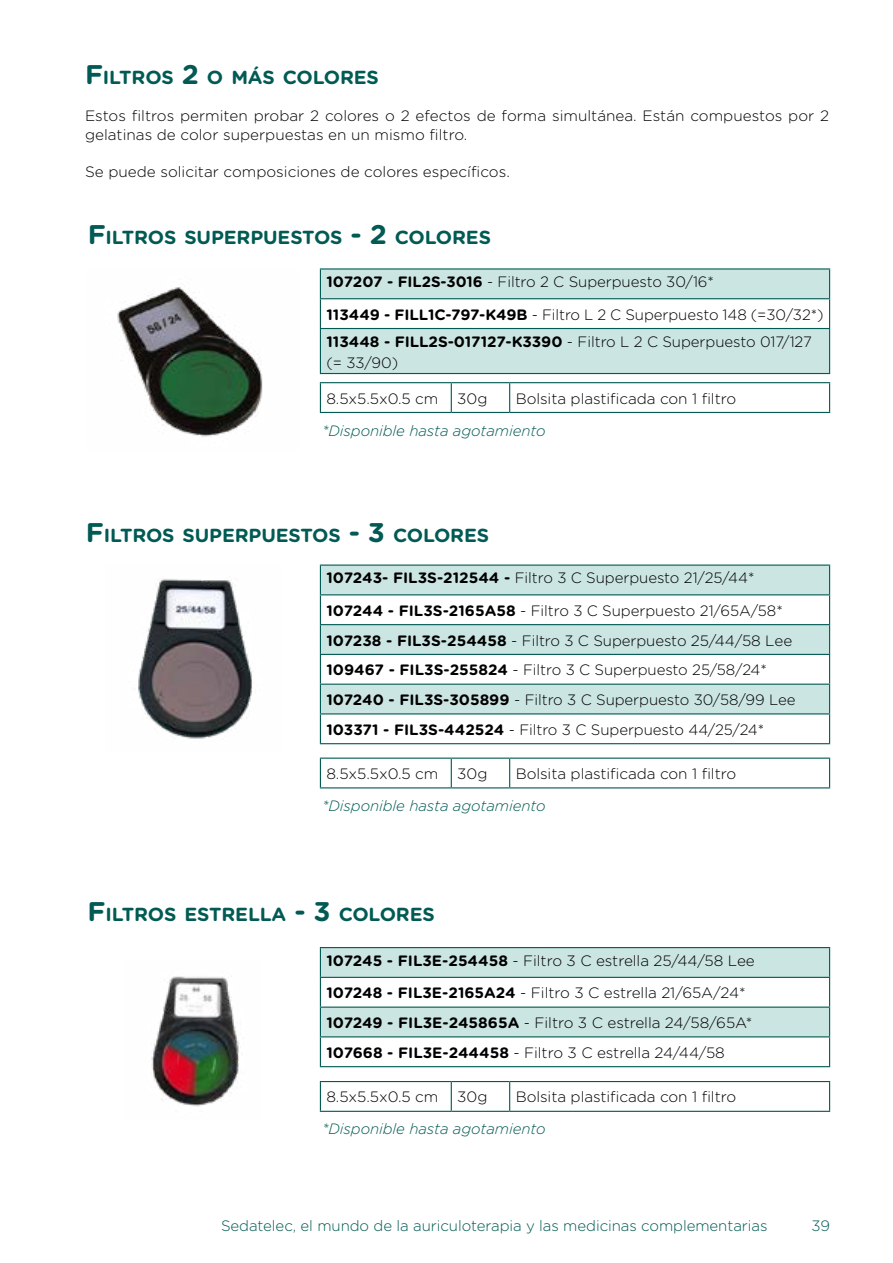
<style>
.page{position:relative;width:893px;height:1263px;background:#fff}
.page>*{position:absolute;margin:0;border:0;box-sizing:border-box;transform-origin:0 0}
.t1{font:700 18.9px "Gotham Rounded";letter-spacing:-.005em;color:#015a53}
.t2{font:300 15px/29.7px "Gotham Rounded";letter-spacing:-.005em;color:#000}
.t3{font:italic 300 15px "Gotham Rounded";letter-spacing:-.005em;color:#015a53}
.t4{font:300 15px "Gotham Rounded";letter-spacing:-.005em;color:#015a53}
.s1{font-size:27px}
.s2{font-weight:700}
</style>
<div class="page">
<svg style="left:320px;top:759px;width:510px;height:28px"></svg>
<hr style="left:320px;top:787px;width:131px;height:1px;background:#015a53">
<hr style="left:451px;top:787px;width:59px;height:1px;background:#015a53">
<hr style="left:510px;top:787px;width:320px;height:1px;background:#015a53">
<hr style="left:320px;top:757px;width:131px;height:2px;background:#015a53">
<hr style="left:451px;top:757px;width:59px;height:2px;background:#015a53">
<hr style="left:510px;top:757px;width:320px;height:2px;background:#015a53">
<svg style="left:320px;top:1082px;width:510px;height:29px"></svg>
<hr style="left:320px;top:1111px;width:131px;height:1px;background:#015a53">
<hr style="left:451px;top:1111px;width:59px;height:1px;background:#015a53">
<hr style="left:510px;top:1111px;width:320px;height:1px;background:#015a53">
<hr style="left:320px;top:1081px;width:131px;height:1px;background:#015a53">
<hr style="left:451px;top:1081px;width:59px;height:1px;background:#015a53">
<hr style="left:510px;top:1081px;width:320px;height:1px;background:#015a53">
<div style="left:321px;top:270px;width:508px;height:103px;background:#cbe5e2"></div>
<div style="left:320px;top:299px;width:510px;height:29px;background:#fff"></div>
<svg style="left:829px;top:270px;width:1px;height:58px"></svg>
<hr style="left:829px;top:329px;width:1px;height:44px;background:#015a53">
<hr style="left:320px;top:298px;width:510px;height:1px;background:#015a53">
<hr style="left:320px;top:328px;width:510px;height:1px;background:#015a53">
<hr style="left:320px;top:373px;width:510px;height:1px;background:#015a53">
<hr style="left:320px;top:268px;width:510px;height:2px;background:#015a53">
<svg style="left:320px;top:270px;width:1px;height:58px"></svg>
<hr style="left:320px;top:329px;width:1px;height:44px;background:#015a53">
<svg style="left:320px;top:383px;width:510px;height:29px"></svg>
<hr style="left:320px;top:412px;width:131px;height:1px;background:#015a53">
<hr style="left:451px;top:412px;width:59px;height:1px;background:#015a53">
<hr style="left:510px;top:412px;width:320px;height:1px;background:#015a53">
<hr style="left:320px;top:382px;width:131px;height:1px;background:#015a53">
<hr style="left:451px;top:382px;width:59px;height:1px;background:#015a53">
<hr style="left:510px;top:382px;width:320px;height:1px;background:#015a53">
<div style="left:321px;top:566px;width:508px;height:88px;background:#cbe5e2"></div>
<div style="left:320px;top:595px;width:510px;height:30px;background:#fff"></div>
<div style="left:321px;top:683px;width:508px;height:32px;background:#cbe5e2"></div>
<svg style="left:829px;top:566px;width:1px;height:177px"></svg>
<hr style="left:320px;top:594px;width:510px;height:1px;background:#015a53">
<hr style="left:320px;top:624px;width:510px;height:1px;background:#015a53">
<hr style="left:320px;top:654px;width:510px;height:1px;background:#015a53">
<hr style="left:320px;top:684px;width:510px;height:1px;background:#015a53">
<hr style="left:320px;top:713px;width:510px;height:1px;background:#015a53">
<hr style="left:320px;top:743px;width:510px;height:1px;background:#015a53">
<hr style="left:320px;top:564px;width:510px;height:2px;background:#015a53">
<svg style="left:320px;top:566px;width:1px;height:177px"></svg>
<div style="left:321px;top:948px;width:508px;height:88px;background:#cbe5e2"></div>
<div style="left:320px;top:977px;width:510px;height:30px;background:#fff"></div>
<svg style="left:829px;top:948px;width:1px;height:118px"></svg>
<hr style="left:320px;top:977px;width:510px;height:1px;background:#015a53">
<hr style="left:320px;top:1006px;width:510px;height:2px;background:#015a53">
<hr style="left:320px;top:1036px;width:510px;height:1px;background:#015a53">
<hr style="left:320px;top:1066px;width:510px;height:1px;background:#015a53">
<hr style="left:320px;top:947px;width:510px;height:1px;background:#015a53">
<svg style="left:320px;top:948px;width:1px;height:118px"></svg>
<img style="left:117px;top:287px;width:146px;height:150px">
<img style="left:138px;top:579px;width:114px;height:160px">
<img style="left:151px;top:976px;width:88px;height:131px">
<p class="t1" style="left:85px;top:64px;width:295px"><span class="s1">F</span>ILTROS <span class="s1">2</span> O MÁS COLORES</p>
<p class="t2" style="left:85px;top:105px;width:746px;line-height:19.5px">Estos filtros permiten probar 2 colores o 2 efectos de forma simultánea. Están compuestos por 2 gelatinas de color superpuestas en un mismo filtro.</p>
<p class="t2" style="left:85px;top:156px;width:426px">Se puede solicitar composiciones de colores específicos.</p>
<p class="t1" style="left:88px;top:224px;width:405px"><span class="s1">F</span>ILTROS SUPERPUESTOS <span class="s1">- 2</span> COLORES</p>
<p class="t2" style="left:326px;top:265px;width:499px;line-height:32.7px"><span class="s2">107207 - FIL2S-3016</span> - Filtro 2 C Superpuesto 30/16*<br><span class="s2">113449 - FILL1C-797-K49B</span> - Filtro L 2 C Superpuesto 148 (=30/32*)</p>
<p class="t2" style="left:326px;top:330px;width:487px;line-height:21px"><span class="s2">113448 - FILL2S-017127-K3390</span> - Filtro L 2 C Superpuesto 017/127 (= 33/90)</p>
<p class="t2" style="left:326px;top:383px;width:114px">8.5x5.5x0.5 cm</p>
<p class="t2" style="left:457px;top:383px;width:32px">30g</p>
<p class="t2" style="left:516px;top:383px;width:222px">Bolsita plastificada con 1 filtro</p>
<p class="t3" style="left:322px;top:420px;width:225px">*Disponible hasta agotamiento</p>
<p class="t1" style="left:86px;top:521px;width:405px"><span class="s1">F</span>ILTROS SUPERPUESTOS <span class="s1">- 3</span> COLORES</p>
<p class="t2" style="left:326px;top:561px;width:458px;line-height:32.7px"><span class="s2">107243- FIL3S-212544 -</span> Filtro 3 C Superpuesto 21/25/44*<br><span class="s2">107244 - FIL3S-2165A58</span> - Filtro 3 C Superpuesto 21/65A/58*</p>
<p class="t2" style="left:326px;top:625px;width:471px"><span class="s2">107238 - FIL3S-254458</span> - Filtro 3 C Superpuesto 25/44/58 Lee <span class="s2">109467 - FIL3S-255824</span> - Filtro 3 C Superpuesto 25/58/24* <span class="s2">107240 - FIL3S-305899</span> - Filtro 3 C Superpuesto 30/58/99 Lee <span class="s2">103371 - FIL3S-442524</span> - Filtro 3 C Superpuesto 44/25/24*</p>
<p class="t2" style="left:326px;top:758px;width:114px">8.5x5.5x0.5 cm</p>
<p class="t2" style="left:457px;top:758px;width:32px">30g</p>
<p class="t2" style="left:516px;top:758px;width:222px">Bolsita plastificada con 1 filtro</p>
<p class="t3" style="left:322px;top:796px;width:225px">*Disponible hasta agotamiento</p>
<p class="t1" style="left:88px;top:900px;width:349px"><span class="s1">F</span>ILTROS ESTRELLA <span class="s1">- 3</span> COLORES</p>
<p class="t2" style="left:326px;top:943px;width:430px;line-height:32.7px"><span class="s2">107245 - FIL3E-254458</span> - Filtro 3 C estrella 25/44/58 Lee<br><span class="s2">107248 - FIL3E-2165A24</span> - Filtro 3 C estrella 21/65A/24*</p>
<p class="t2" style="left:326px;top:1007px;width:427px"><span class="s2">107249 - FIL3E-245865A</span> - Filtro 3 C estrella 24/58/65A*<br><span class="s2">107668 - FIL3E-244458</span> - Filtro 3 C estrella 24/44/58</p>
<p class="t2" style="left:326px;top:1081px;width:114px">8.5x5.5x0.5 cm</p>
<p class="t2" style="left:457px;top:1081px;width:32px">30g</p>
<p class="t2" style="left:516px;top:1081px;width:222px">Bolsita plastificada con 1 filtro</p>
<p class="t3" style="left:322px;top:1119px;width:225px">*Disponible hasta agotamiento</p>
<p class="t4" style="left:221px;top:1216px;width:548px">Sedatelec, el mundo de la auriculoterapia y las medicinas complementarias</p>
<p class="t4" style="left:812px;top:1216px;width:20px">39</p>
</div>
